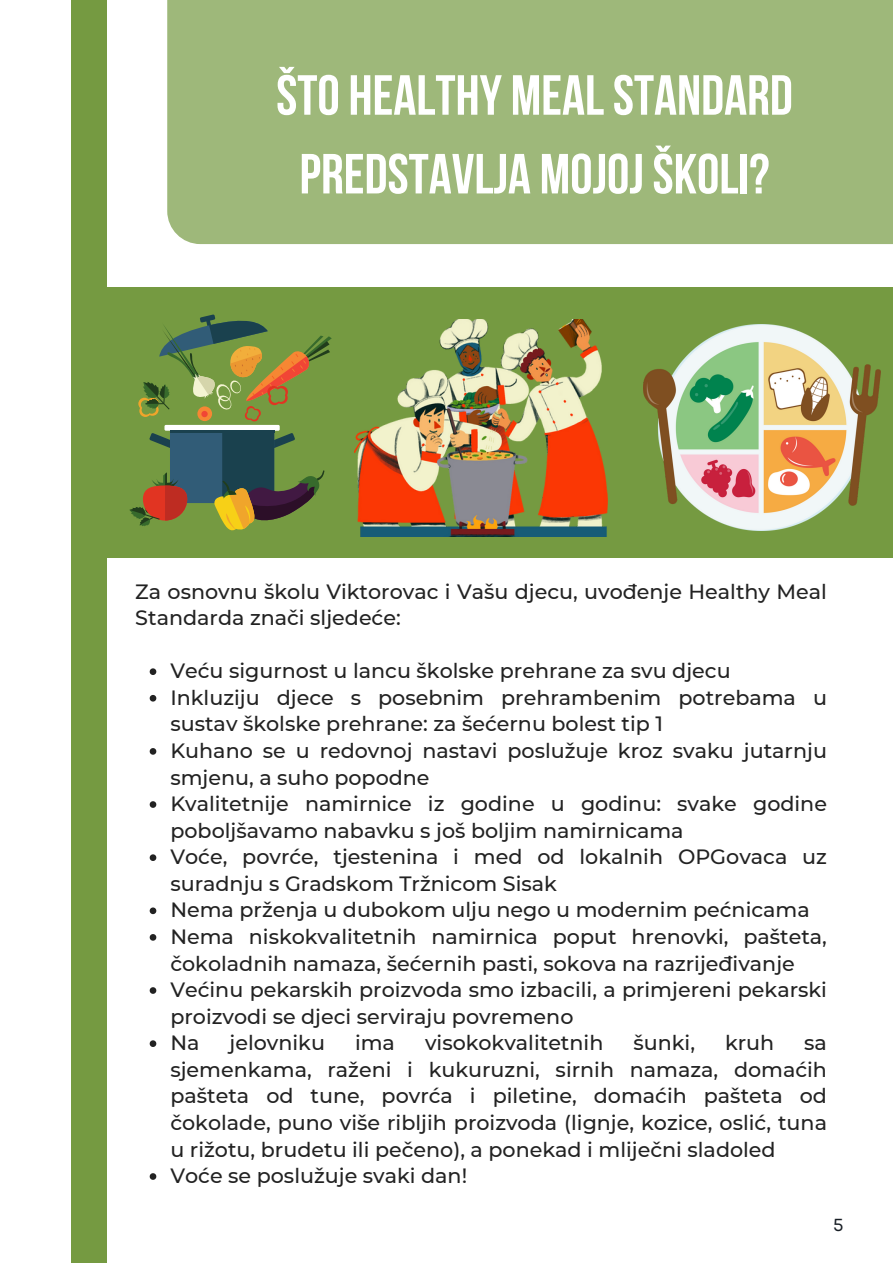
<style>
.page{position:relative;width:893px;height:1264px;background:#fff}
.page>*{position:absolute;margin:0;border:0;box-sizing:border-box;transform-origin:0 0}
.t1{font:700 56.4px/78.8px "Bebas Neue";color:#fff;text-align:center}
.t2{font:500 20.7px/26.5px "Montserrat";color:#222}
.t3{font:17.4px "Garet";color:#181e25}
</style>
<div class="page">
<div style="left:89px;top:287px;width:803px;height:271px;background:#759a41"></div>
<div style="left:167px;top:0;width:725px;height:244px;background:#9eb87a"></div>
<div style="left:71px;top:0;width:36px;height:1262px;background:#759a41"></div>
<div style="left:164px;top:425px;width:116px;height:5px;background:#fff"></div>
<svg style="left:138px;top:314px;width:194px;height:108px"></svg>
<svg style="left:129px;top:428px;width:195px;height:102px"></svg>
<div style="left:197px;top:406px;width:15px;height:15px;background:#f68733;border-radius:50%"></div>
<div style="left:201px;top:411px;width:7px;height:6px;background:#f14635;border-radius:50%"></div>
<img style="left:354px;top:319px;width:253px;height:217px">
<img style="left:643px;top:324px;width:237px;height:206px">
<svg style="left:150px;top:668px;width:6px;height:7px"></svg>
<svg style="left:150px;top:695px;width:6px;height:6px"></svg>
<svg style="left:150px;top:748px;width:6px;height:6px"></svg>
<svg style="left:150px;top:801px;width:6px;height:6px"></svg>
<svg style="left:150px;top:854px;width:6px;height:7px"></svg>
<svg style="left:150px;top:907px;width:6px;height:7px"></svg>
<svg style="left:150px;top:934px;width:6px;height:6px"></svg>
<svg style="left:150px;top:987px;width:6px;height:6px"></svg>
<svg style="left:150px;top:1040px;width:6px;height:6px"></svg>
<svg style="left:150px;top:1173px;width:6px;height:6px"></svg>
<p class="t1" style="left:276px;top:61px;width:518px">ŠTO HEALTHY MEALSTANDARD<br>PREDSTAVLJA MOJOJŠKOLI?</p>
<p class="t2" style="left:135px;top:578px;width:693px">Za osnovnu školu Viktorovac i Vašu djecu, uvođenje Healthy Meal<br>Standarda znači sljedeće:</p>
<p class="t2" style="left:170px;top:657px;width:561px">Veću sigurnost u lancu školske prehrane za svu djecu</p>
<p class="t2" style="left:170px;top:684px;width:658px">Inkluziju djece s posebnim prehrambenim potrebama u sustav školske prehrane: za šećernu bolest tip 1</p>
<p class="t2" style="left:170px;top:737px;width:658px">Kuhano se u redovnoj nastavi poslužuje kroz svaku jutarnju smjenu, a suho popodne</p>
<p class="t2" style="left:170px;top:790px;width:658px">Kvalitetnije namirnice iz godine u godinu: svake godine poboljšavamo nabavku s još boljim namirnicama</p>
<p class="t2" style="left:170px;top:843px;width:658px">Voće, povrće, tjestenina i med od lokalnih OPGovaca uz suradnju s Gradskom Tržnicom Sisak</p>
<p class="t2" style="left:170px;top:896px;width:641px">Nema prženja u dubokom ulju nego u modernim pećnicama</p>
<p class="t2" style="left:170px;top:923px;width:658px">Nema niskokvalitetnih namirnica poput hrenovki, pašteta, čokoladnih namaza, šećernih pasti, sokova na razrijeđivanje</p>
<p class="t2" style="left:170px;top:976px;width:658px">Većinu pekarskih proizvoda smo izbacili, a primjereni pekarski proizvodi se djeci serviraju povremeno</p>
<p class="t2" style="left:170px;top:1029px;width:31px">Na</p>
<p class="t2" style="left:229px;top:1029px;width:97px">jelovniku</p>
<p class="t2" style="left:355px;top:1029px;width:41px">ima</p>
<p class="t2" style="left:425px;top:1029px;width:180px">visokokvalitetnih</p>
<p class="t2" style="left:633px;top:1029px;width:63px">šunki,</p>
<p class="t2" style="left:725px;top:1029px;width:51px">kruh</p>
<p class="t2" style="left:170px;top:1029px;width:658px;text-align:justify;text-indent:634px">sa sjemenkama, raženi i kukuruzni, sirnih namaza, domaćih pašteta od tune, povrća i piletine, domaćih pašteta od čokolade, puno više ribljih proizvoda (lignje, kozice, oslić, tuna u rižotu, brudetu ili pečeno), a ponekad i mliječni sladoled</p>
<p class="t2" style="left:170px;top:1162px;width:298px">Voće se poslužuje svaki dan!</p>
<p class="t3" style="left:833px;top:1212px;width:12px">5</p>
</div>
